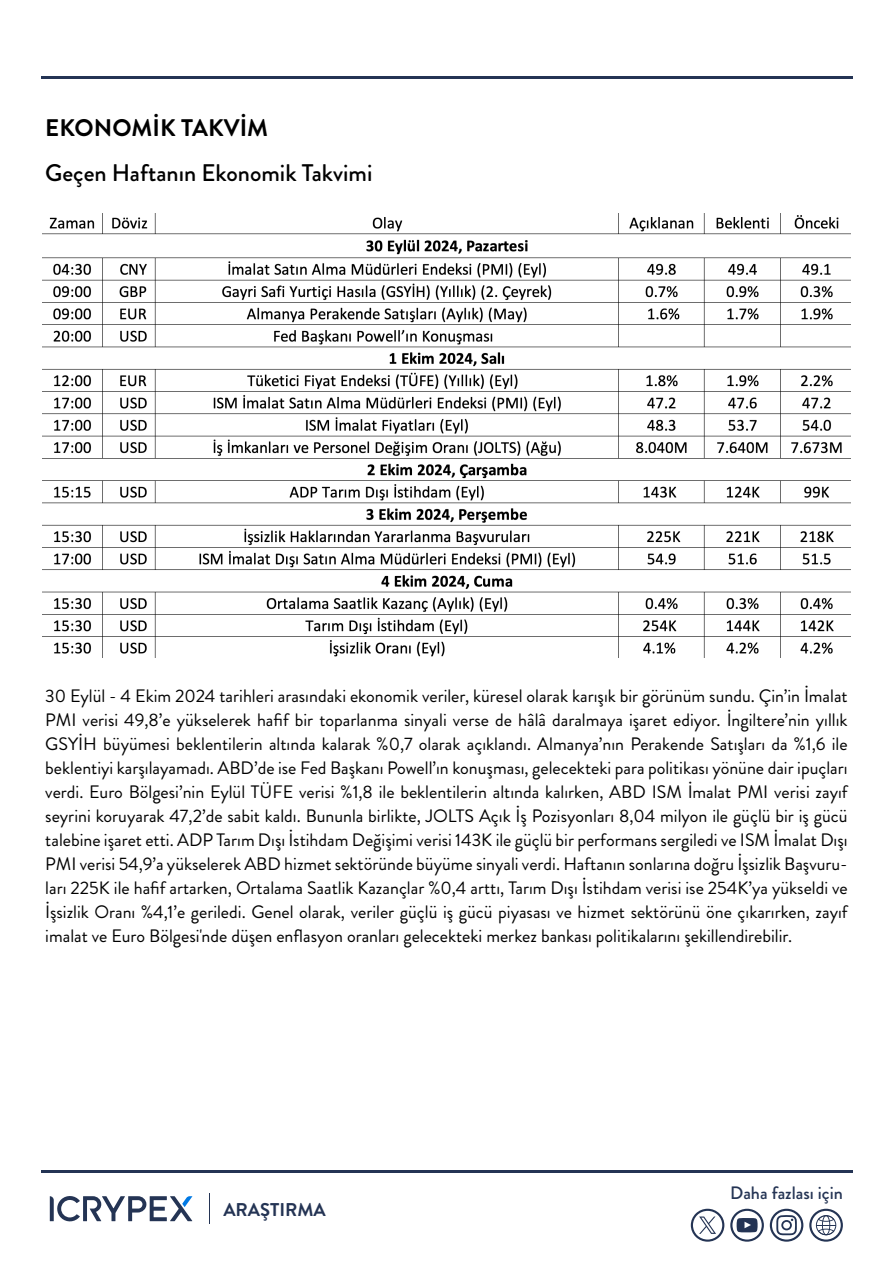
<style>
.page{position:relative;width:893px;height:1263px;background:#fff}
.page>*{position:absolute;margin:0;border:0;box-sizing:border-box;transform-origin:0 0}
.t1{font:500 24px "Brandon Grotesque";color:#000}
.t2{font:700 24px "Brandon Grotesque";color:#000}
.t3{font:700 18.45px "Brandon Grotesque";color:#243454}
.t4{font:18px/24px "Brandon Grotesque";color:#000;text-align:justify}
.t5{font:500 18px "Brandon Grotesque";color:#243454}
</style>
<div class="page">
<hr style="left:41px;top:1170px;width:811px;height:2px;background:#243454">
<hr style="left:41px;top:76px;width:811px;height:2px;background:#243454">
<svg style="left:50px;top:1196px;width:142px;height:26px"></svg>
<hr style="left:209px;top:1193px;width:1px;height:31px;background:#243454">
<svg style="left:809px;top:1209px;width:34px;height:33px"></svg>
<svg style="left:770px;top:1209px;width:33px;height:33px"></svg>
<svg style="left:730px;top:1209px;width:34px;height:33px"></svg>
<svg style="left:691px;top:1209px;width:33px;height:33px"></svg>
<img style="left:43px;top:214px;width:807px;height:443px">
<h1 class="t2" style="left:45px;top:111px;width:224px">EKONOMİK TAKVİM</h1>
<h1 class="t1" style="left:45px;top:156px;width:329px">Geçen Haftanın Ekonomik Takvimi</h1>
<p class="t4" style="left:45px;top:684px;width:804px">30 Eylül - 4 Ekim 2024 tarihleri arasındaki ekonomik veriler, küresel olarak karışık bir görünüm sundu. Çin’in İmalat PMI verisi 49,8’e yükselerek hafif bir toparlanma sinyali verse de hâlâ daralmaya işaret ediyor. İngiltere’nin yıllık GSYİH büyümesi beklentilerin altında kalarak %0,7 olarak açıklandı. Almanya’nın Perakende Satışları da %1,6 ile beklentiyi karşılayamadı. ABD’de ise Fed Başkanı Powell’ın konuşması, gelecekteki para politikası yönüne dair ipuçları verdi. Euro Bölgesi’nin Eylül TÜFE verisi %1,8 ile beklentilerin altında kalırken, ABD ISM İmalat PMI verisi zayıf seyrini koruyarak 47,2’de sabit kaldı. Bununla birlikte, JOLTS Açık İş Pozisyonları 8,04 milyon ile güçlü bir iş gücü talebine işaret etti. ADP Tarım Dışı İstihdam Değişimi verisi 143K ile güçlü bir performans sergiledi ve ISM İmalat Dışı PMI verisi 54,9’a yükselerek ABD hizmet sektöründe büyüme sinyali verdi. Haftanın sonlarına doğru İşsizlik Başvuru&shy;ları 225K ile hafif artarken, Ortalama Saatlik Kazançlar %0,4 arttı, Tarım Dışı İstihdam verisi ise 254K’ya yükseldi ve İşsizlik Oranı %4,1’e geriledi. Genel olarak, veriler güçlü iş gücü piyasası ve hizmet sektörünü öne çıkarırken, zayıf imalat ve Euro Bölgesi'nde düşen enflasyon oranları gelecekteki merkez bankası politikalarını şekillendirebilir.</p>
<p class="t3" style="left:223px;top:1197px;width:104px">ARAŞTIRMA</p>
<p class="t5" style="left:730px;top:1181px;width:114px">Daha fazlası için</p>
</div>
